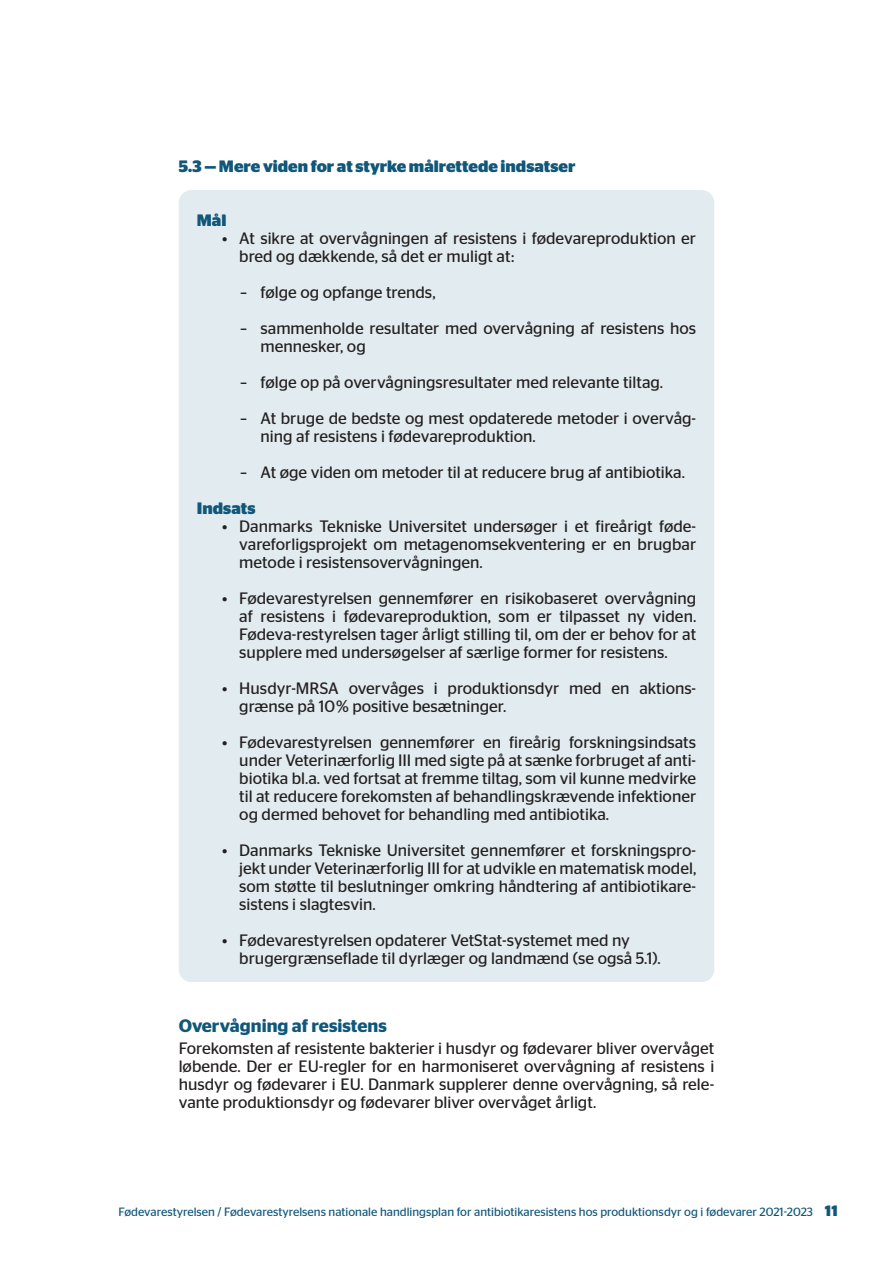
<style>
.page{position:relative;width:893px;height:1263px;background:#fff}
.page>*{position:absolute;margin:0;border:0;box-sizing:border-box;transform-origin:0 0}
.Underrubrik_løftet{font:600 18px "Stag Sans";color:#10577a}
.Brød{font:16.5px/18px "Stag Sans";color:#231f20}
.underrubrik_tal{font:700 16.5px "Stag Sans";color:#10577a}
.mål_og_indsats{font:700 16.5px "Stag Sans";color:#10577a}
.t1{font:12px "Stag Sans";color:#10577a}
.s1{font-weight:700;font-size:15px}
</style>
<div class="page">
<div style="left:179px;top:190px;width:535px;height:792px;background:#e2ebef;border-radius:13px"></div>
<p class="underrubrik_tal" style="left:179px;top:157px;width:398px">5.3 — Mere viden for at styrke målrettede indsatser</p>
<p class="mål_og_indsats" style="left:197px;top:211px;width:31px">Mål</p>
<p class="Brød" style="left:239px;top:229px;width:458px;text-indent:-17px">• At sikre at overvågningen af resistens i fødevareproduktion er bred og dækkende, så det er muligt at:</p>
<p class="Brød" style="left:240px;top:283px;width:197px">– følge og opfange trends,</p>
<p class="Brød" style="left:261px;top:319px;width:437px;text-indent:-20px">– sammenholde resultater med overvågning af resistens hos mennesker, og</p>
<p class="Brød" style="left:240px;top:373px;width:423px">– følge op på overvågningsresultater med relevante tiltag.</p>
<p class="Brød" style="left:261px;top:409px;width:437px;text-indent:-20px">– At bruge de bedste og mest opdaterede metoder i overvåg&shy;ning af resistens i fødevareproduktion.</p>
<p class="Brød" style="left:240px;top:463px;width:445px">– At øge viden om metoder til at reducere brug af antibiotika.</p>
<p class="mål_og_indsats" style="left:197px;top:499px;width:60px">Indsats</p>
<p class="Brød" style="left:239px;top:517px;width:458px;text-align:justify;text-indent:-17px">• Danmarks Tekniske Universitet undersøger i et fireårigt føde&shy;vareforligsprojekt om metagenomsekventering er en brugbar metode i resistensovervågningen.</p>
<p class="Brød" style="left:239px;top:589px;width:458px;text-align:justify;text-indent:-17px">• Fødevarestyrelsen gennemfører en risikobaseret overvågning af resistens i fødevareproduktion, som er tilpasset ny viden.<br>Fødeva-restyrelsen tager årligt stilling til, om der er behov for at supplere med undersøgelser af særlige former for resistens.</p>
<p class="Brød" style="left:239px;top:679px;width:458px;text-indent:-17px">• Husdyr-MRSA overvåges i produktionsdyr med en aktions&shy;grænse på 10% positive besætninger.</p>
<p class="Brød" style="left:239px;top:733px;width:458px;text-align:justify;text-indent:-17px">• Fødevarestyrelsen gennemfører en fireårig forskningsindsats under Veterinærforlig III med sigte på at sænke forbruget af anti&shy;biotika bl.a. ved fortsat at fremme tiltag, som vil kunne medvirke til at reducere forekomsten af behandlingskrævende infektioner og dermed behovet for behandling med antibiotika.</p>
<p class="Brød" style="left:239px;top:841px;width:458px;text-align:justify;text-indent:-17px">• Danmarks Tekniske Universitet gennemfører et forskningspro&shy;jekt under Veterinærforlig III for at udvikle en matematisk model, som støtte til beslutninger omkring håndtering af antibiotikare&shy;sistens i slagtesvin.</p>
<p class="Brød" style="left:239px;top:931px;width:422px;text-indent:-17px">• Fødevarestyrelsen opdaterer VetStat-systemet med ny brugergrænseflade til dyrlæger og landmænd (se også 5.1).</p>
<p class="Underrubrik_løftet" style="left:179px;top:1015px;width:210px">Overvågning af resistens</p>
<p class="Brød" style="left:179px;top:1039px;width:537px;text-align:justify">Forekomsten af resistente bakterier i husdyr og fødevarer bliver overvåget løbende. Der er EU-regler for en harmoniseret overvågning af resistens i husdyr og fødevarer i EU. Danmark supplerer denne overvågning, så rele&shy;vante produktionsdyr og fødevarer bliver overvåget årligt.</p>
<p class="t1" style="left:118px;top:1205px;width:721px">Fødevarestyrelsen / Fødevarestyrelsens nationale handlingsplan for antibiotikaresistens hos produktionsdyr og i fødevarer 2021-2023 <span class="s1">11</span></p>
</div>
